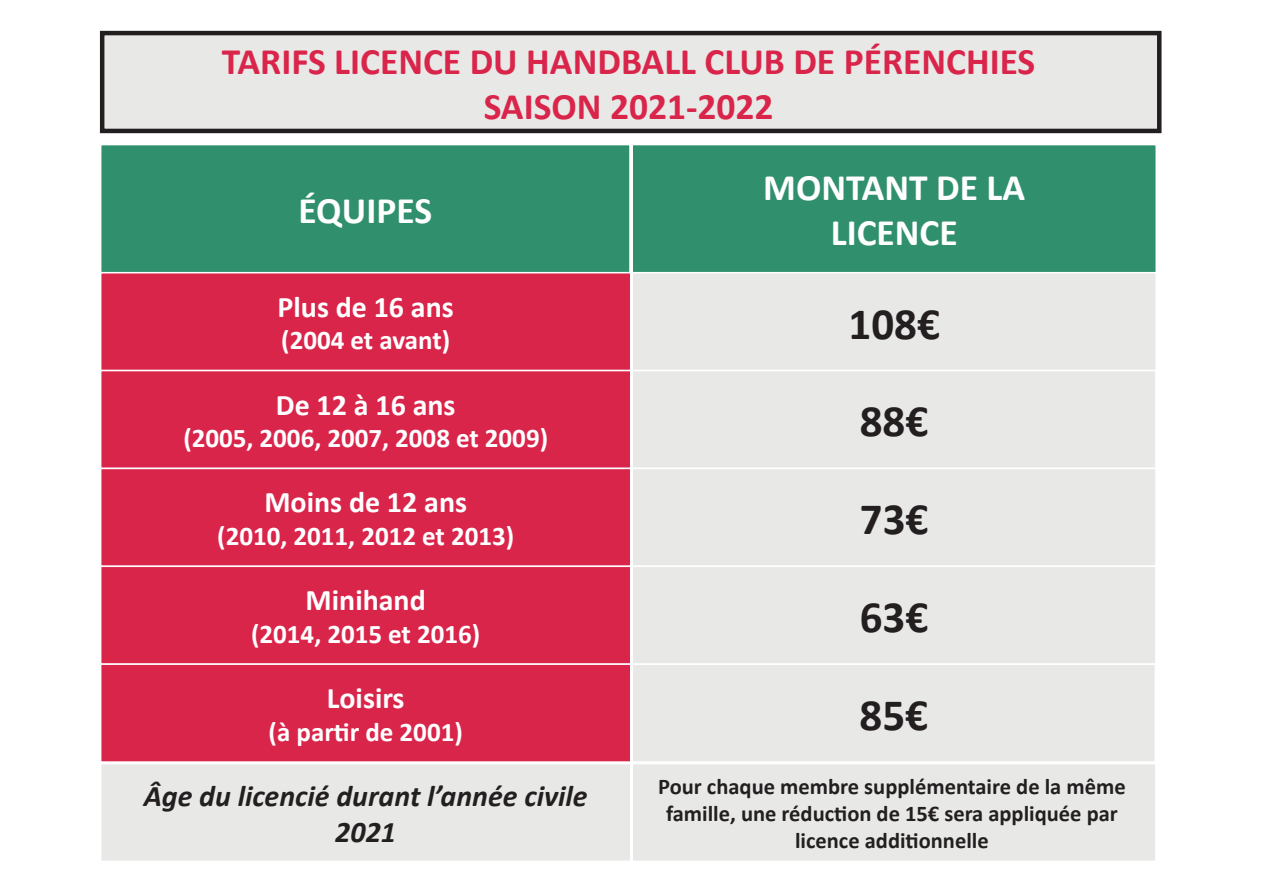
<style>
.page{position:relative;width:1263px;height:893px;background:#fff}
.page>*{position:absolute;margin:0;border:0;box-sizing:border-box;transform-origin:0 0}
.t1{font:700 45px "Calibri";color:#231f20}
.t2{font:700 37.5px "Calibri";color:#da254b}
.t3{font:700 37.5px "Calibri";color:#fff}
.t4{font:700 30px "Calibri";color:#fff}
.t5{font:italic 700 30px/36px "Calibri";color:#231f20;text-align:center}
.t6{font:700 27px "Calibri";color:#fff}
.t7{font:700 22.5px/27px "Calibri";color:#231f20;text-align:center}
</style>
<div class="page">
<div style="left:101px;top:145px;width:529px;height:128px;background:#30906d"></div>
<div style="left:100px;top:144px;width:531px;height:129px;border:2px solid #fff"></div>
<div style="left:101px;top:273px;width:530px;height:98px;background:#da254b"></div>
<div style="left:100px;top:272px;width:531px;height:99px;border:2px solid #fff"></div>
<div style="left:101px;top:371px;width:530px;height:97px;background:#da254b"></div>
<div style="left:100px;top:370px;width:531px;height:99px;border:2px solid #fff"></div>
<div style="left:101px;top:468px;width:530px;height:98px;background:#da254b"></div>
<div style="left:100px;top:468px;width:531px;height:99px;border:2px solid #fff"></div>
<div style="left:101px;top:566px;width:530px;height:98px;background:#da254b"></div>
<div style="left:100px;top:566px;width:531px;height:99px;border:2px solid #fff"></div>
<div style="left:101px;top:664px;width:530px;height:98px;background:#da254b"></div>
<div style="left:100px;top:663px;width:531px;height:100px;border:2px solid #fff"></div>
<div style="left:101px;top:763px;width:530px;height:98px;background:#e8e9e7"></div>
<div style="left:100px;top:763px;width:531px;height:99px;border:2px solid #fff"></div>
<div style="left:632px;top:145px;width:524px;height:128px;background:#30906d"></div>
<div style="left:631px;top:144px;width:526px;height:129px;border:2px solid #fff"></div>
<div style="left:632px;top:273px;width:524px;height:98px;background:#e8e9e7"></div>
<div style="left:631px;top:272px;width:526px;height:99px;border:2px solid #fff"></div>
<div style="left:632px;top:371px;width:524px;height:97px;background:#e8e9e7"></div>
<div style="left:631px;top:370px;width:525px;height:99px;border:2px solid #fff"></div>
<div style="left:632px;top:468px;width:524px;height:98px;background:#e8e9e7"></div>
<div style="left:631px;top:468px;width:526px;height:99px;border:2px solid #fff"></div>
<div style="left:632px;top:566px;width:524px;height:98px;background:#e8e9e7"></div>
<div style="left:631px;top:566px;width:525px;height:99px;border:2px solid #fff"></div>
<div style="left:632px;top:664px;width:523px;height:98px;background:#e8e9e7"></div>
<div style="left:631px;top:663px;width:525px;height:100px;border:2px solid #fff"></div>
<div style="left:632px;top:763px;width:524px;height:98px;background:#e8e9e7"></div>
<div style="left:631px;top:763px;width:525px;height:99px;border:2px solid #fff"></div>
<div style="left:102px;top:33px;width:1057px;height:98px;background:#e8e9e7"></div>
<div style="left:100px;top:31px;width:1061px;height:102px;border:4px solid #231f20"></div>
<p class="t2" style="left:222px;top:35px;width:815px">TARIFS LICENCE DU HANDBALL CLUB DE PÉRENCHIES</p>
<p class="t2" style="left:484px;top:80px;width:291px">SAISON 2021-2022</p>
<p class="t3" style="left:299px;top:184px;width:135px">ÉQUIPES</p>
<p class="t4" style="left:278px;top:285px;width:178px">Plus de 16 ans</p>
<p class="t6" style="left:281px;top:321px;width:170px">(2004 et avant)</p>
<p class="t4" style="left:276px;top:383px;width:181px">De 12 à 16 ans</p>
<p class="t6" style="left:183px;top:419px;width:366px">(2005, 2006, 2007, 2008 et 2009)</p>
<p class="t4" style="left:264px;top:481px;width:204px">Moins de 12 ans</p>
<p class="t6" style="left:217px;top:517px;width:298px">(2010, 2011, 2012 et 2013)</p>
<p class="t4" style="left:306px;top:579px;width:122px">Minihand</p>
<p class="t6" style="left:251px;top:615px;width:231px">(2014, 2015 et 2016)</p>
<p class="t4" style="left:327px;top:677px;width:79px">Loisirs</p>
<p class="t6" style="left:269px;top:712px;width:196px">(à partir de 2001)</p>
<p class="t5" style="left:144px;top:777px;width:445px">Âge du licencié durant l’année civile<br>2021</p>
<p class="t3" style="left:763px;top:161px;width:263px">MONTANT DE LA</p>
<p class="t3" style="left:831px;top:206px;width:128px">LICENCE</p>
<p class="t1" style="left:849px;top:292px;width:93px">108€</p>
<p class="t1" style="left:860px;top:390px;width:70px">88€</p>
<p class="t1" style="left:860px;top:487px;width:70px">73€</p>
<p class="t1" style="left:860px;top:585px;width:70px">63€</p>
<p class="t1" style="left:860px;top:683px;width:70px">85€</p>
<p class="t7" style="left:658px;top:773px;width:469px">Pour chaque membre supplémentaire de la même famille, une réduction de 15€ sera appliquée par licence additionnelle</p>
</div>
